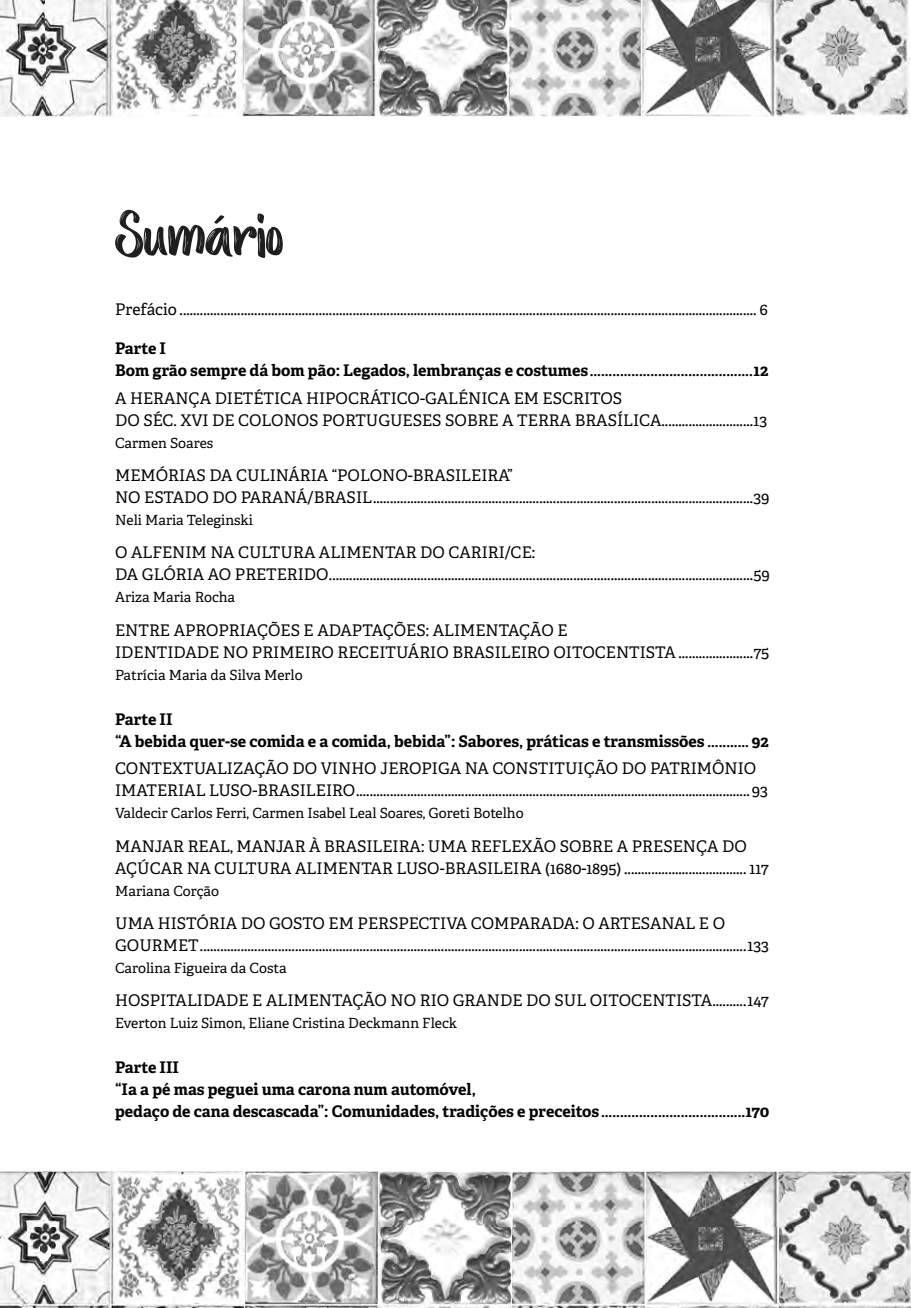
<style>
.page{position:relative;width:911px;height:1308px;background:#fff}
.page>*{position:absolute;margin:0;border:0;box-sizing:border-box;transform-origin:0 0}
.t1{font:64px "Love Story Rough";color:#1e1e1e}
.t2{font:16px/22px "Adelle";color:#040404}
.t3{font:700 16px/22px "Adelle";letter-spacing:-.005em;color:#040404}
.t4{font:14px "Adelle";color:#040404}
.s1{font-size:14px}
</style>
<div class="page">
<img style="left:0;top:0;width:909px;height:117px">
<img style="left:0;top:1171px;width:910px;height:136px">
<svg style="left:40px;top:1246px;width:11px;height:13px"></svg>
<svg style="left:0;top:1304px;width:3px;height:4px"></svg>
<svg style="left:907px;top:1304px;width:4px;height:4px"></svg>
<h1 class="t1" style="left:115px;top:189px;width:170px">Sumário</h1>
<p class="t2" style="left:115px;top:298px;width:654px">Prefácio .......................................................................................................................................................................... 6</p>
<p class="t3" style="left:115px;top:337px;width:654px">Parte I<br>Bom grão sempre dá bom pão: Legados, lembranças e costumes <span class="s1">...........................................</span>12</p>
<p class="t2" style="left:115px;top:387px;width:653px">A HERANÇA DIETÉTICA HIPOCRÁTICO-GALÉNICA EM ESCRITOS<br>DO SÉC. XVI DE COLONOS PORTUGUESES SOBRE A TERRA BRASÍLICA...........................13</p>
<p class="t4" style="left:115px;top:434px;width:100px">Carmen Soares</p>
<p class="t2" style="left:115px;top:464px;width:656px">MEMÓRIAS DA CULINÁRIA “POLONO-BRASILEIRA”<br>NO ESTADO DO PARANÁ/BRASIL ................................................................................................................39</p>
<p class="t4" style="left:115px;top:511px;width:139px">Neli Maria Teleginski</p>
<p class="t2" style="left:115px;top:542px;width:656px">O ALFENIM NA CULTURA ALIMENTAR DO CARIRI/CE:<br>DA GLÓRIA AO PRETERIDO .............................................................................................................................59</p>
<p class="t4" style="left:115px;top:588px;width:122px">Ariza Maria Rocha</p>
<p class="t2" style="left:115px;top:619px;width:655px">ENTRE APROPRIAÇÕES E ADAPTAÇÕES: ALIMENTAÇÃO E<br>IDENTIDADE NO PRIMEIRO RECEITUÁRIO BRASILEIRO OITOCENTISTA ......................75</p>
<p class="t4" style="left:115px;top:666px;width:189px">Patrícia Maria da Silva Merlo</p>
<p class="t3" style="left:115px;top:707px;width:655px">Parte II<br>“A bebida quer-se comida e a comida , bebida”: Sabores, práticas e transmissões <span class="s1">...........</span> 92</p>
<p class="t2" style="left:115px;top:757px;width:654px">CONTEXTUALIZAÇÃO DO VINHO JEROPIGA NA CONSTITUIÇÃO DO PATRIMÔNIO<br>IMATERIAL LUSO-BRASILEIRO ....................................................................................................................93</p>
<p class="t4" style="left:115px;top:804px;width:410px">Valdecir Carlos Ferri, Carmen Isabel Leal Soares, Goreti Botelho</p>
<p class="t2" style="left:115px;top:835px;width:655px">MANJAR REAL, MANJAR À BRASILEIRA: UMA REFLEXÃO SOBRE A PRESENÇA DO<br>AÇÚCAR NA CULTURA ALIMENTAR LUSO-BRASILEIRA (1680-1895) .................................... 117</p>
<p class="t4" style="left:115px;top:882px;width:105px">Mariana Corção</p>
<p class="t2" style="left:115px;top:912px;width:655px">UMA HISTÓRIA DO GOSTO EM PERSPECTIVA COMPARADA: O ARTESANAL E O<br>GOURMET .................................................................................................................................................................133</p>
<p class="t4" style="left:115px;top:959px;width:173px">Carolina Figueira da Costa</p>
<p class="t2" style="left:115px;top:989px;width:655px">HOSPITALIDADE E ALIMENTAÇÃO NO RIO GRANDE DO SUL OITOCENTISTA ..........147</p>
<p class="t4" style="left:115px;top:1014px;width:343px">Everton Luiz Simon, Eliane Cristina Deckmann Fleck</p>
<p class="t3" style="left:115px;top:1056px;width:656px">Parte III<br>“Ia a pé mas peguei uma carona num automóvel,<br>pedaço de cana descascada”: Comunidades, tradições e preceitos <span class="s1">......................................</span>170</p>
</div>
